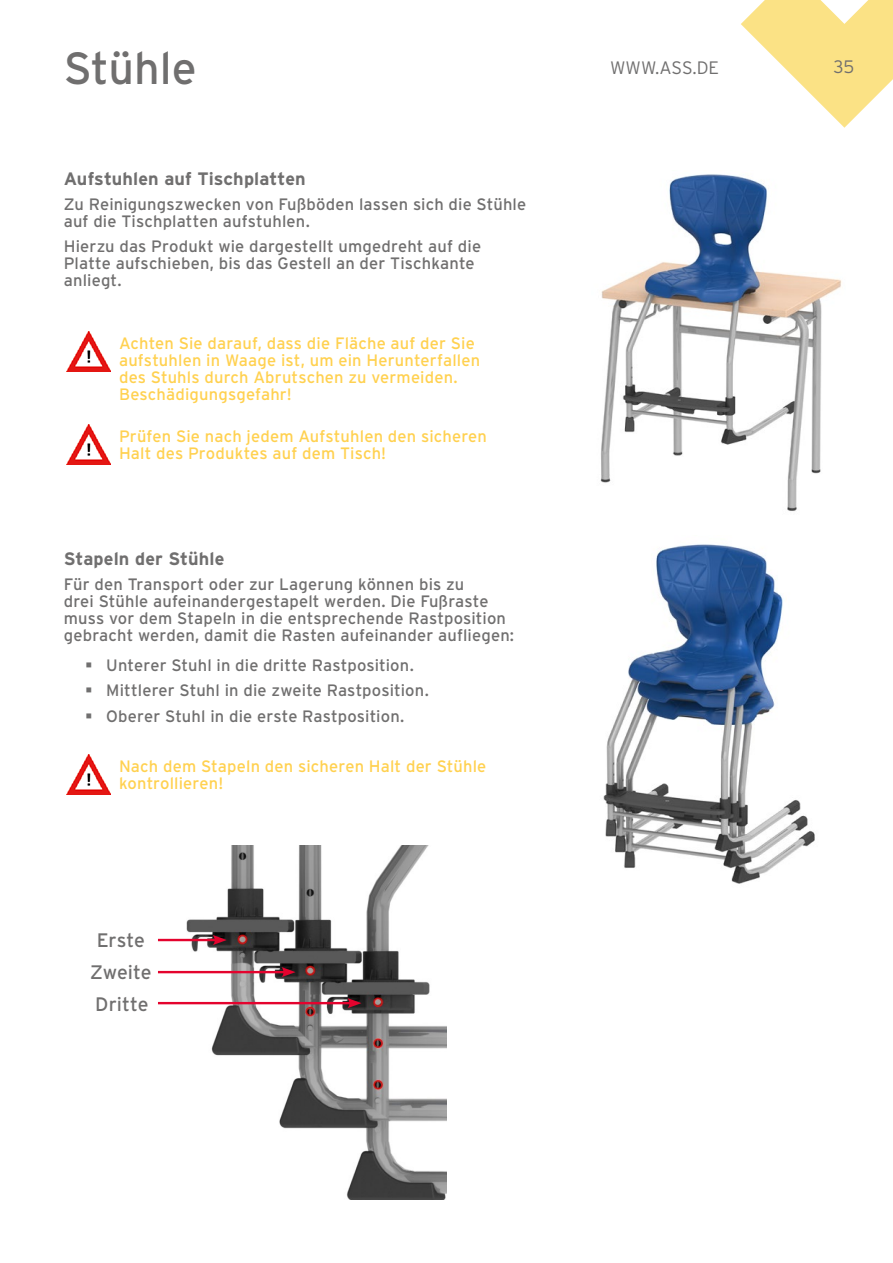
<style>
.page{position:relative;width:893px;height:1263px;background:#fff}
.page>*{position:absolute;margin:0;border:0;box-sizing:border-box;transform-origin:0 0}
.t1{font:45px "Interstate";color:#706f6f}
.t2{font:19.5px/32.1px "Interstate";color:#706f6f;text-align:center}
.t3{font:700 18px "Interstate";letter-spacing:.005em;color:#706f6f}
.t4{font:300 18px "Interstate";color:#706f6f}
.t5{font:16.5px/17px "Interstate";letter-spacing:.01em;color:#706f6f}
.t6{font:16.5px/17px "Interstate";letter-spacing:.01em;color:#ffd150}
</style>
<div class="page">
<svg style="left:741px;top:0;width:152px;height:128px"></svg>
<img style="left:600px;top:174px;width:242px;height:337px">
<img style="left:603px;top:544px;width:212px;height:340px">
<img style="left:183px;top:845px;width:263px;height:354px">
<hr style="left:158px;top:939px;width:59px;height:2px;background:#e4032e">
<svg style="left:213px;top:935px;width:14px;height:10px"></svg>
<hr style="left:158px;top:971px;width:128px;height:2px;background:#e4032e">
<svg style="left:282px;top:967px;width:14px;height:10px"></svg>
<hr style="left:158px;top:1002px;width:194px;height:2px;background:#e4032e">
<svg style="left:347px;top:998px;width:14px;height:10px"></svg>
<img style="left:67px;top:331px;width:44px;height:40px">
<img style="left:67px;top:424px;width:44px;height:40px">
<img style="left:67px;top:754px;width:44px;height:40px">
<h1 class="t1" style="left:64px;top:43px;width:135px">Stühle</h1>
<p class="t4" style="left:833px;top:56px;width:23px">35</p>
<p class="t4" style="left:610px;top:58px;width:110px">WWW.ASS.DE</p>
<p class="t3" style="left:64px;top:168px;width:244px">Aufstuhlen auf Tischplatten</p>
<p class="t5" style="left:64px;top:195px;width:464px">Zu Reinigungszwecken von Fußböden lassen sich die Stühle auf die Tischplatten aufstuhlen.</p>
<p class="t5" style="left:64px;top:238px;width:419px">Hierzu das Produkt wie dargestellt umgedreht auf die<br>Platte aufschieben, bis das Gestell an der Tischkante anliegt.</p>
<p class="t6" style="left:119px;top:335px;width:363px">Achten Sie darauf, dass die Fläche auf der Sie aufstuhlen in Waage ist, um ein Herunterfallen des Stuhls durch Abrutschen zu vermeiden.<br>Beschädigungsgefahr!</p>
<p class="t6" style="left:119px;top:428px;width:369px">Prüfen Sie nach jedem Aufstuhlen den sicheren<br>Halt des Produktes auf dem Tisch!</p>
<p class="t3" style="left:64px;top:549px;width:162px">Stapeln der Stühle</p>
<p class="t5" style="left:64px;top:576px;width:452px">Für den Transport oder zur Lagerung können bis zu<br>drei Stühle aufeinandergestapelt werden. Die Fußraste muss vor dem Stapeln in die entsprechende Rastposition gebracht werden, damit die Rasten aufeinander aufliegen:</p>
<p class="t5" style="left:106px;top:652px;width:324px;line-height:25.3px">Unterer Stuhl in die dritte Rastposition.<br>Mittlerer Stuhl in die zweite Rastposition.<br>Oberer Stuhl in die erste Rastposition.</p>
<p class="t6" style="left:119px;top:758px;width:369px">Nach dem Stapeln den sicheren Halt der Stühle kontrollieren!</p>
<p class="t2" style="left:90px;top:924px;width:63px">Erste<br>Zweite<br>Dritte</p>
</div>
